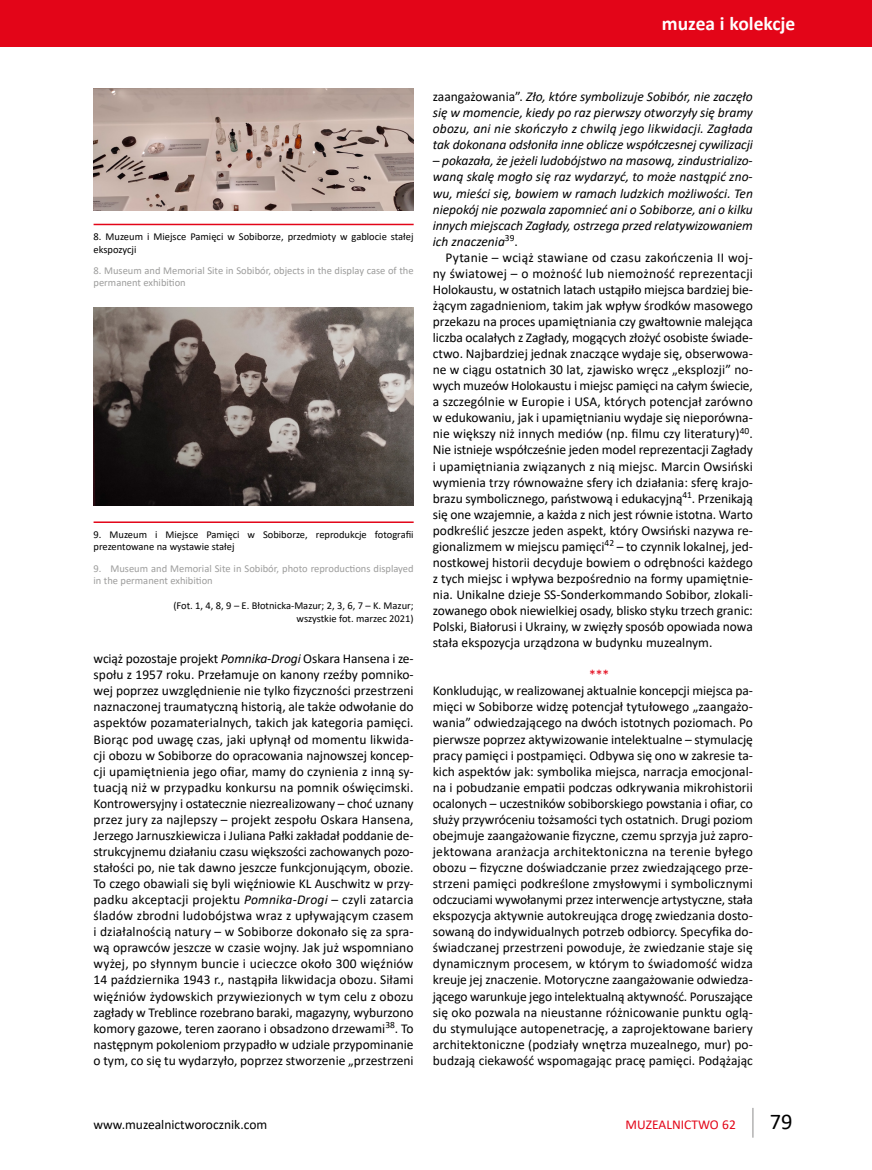
<style>
.page{position:relative;width:872px;height:1170px;background:#fff}
.page>*{position:absolute;margin:0;border:0;box-sizing:border-box;transform-origin:0 0}
.t1{font:22.5px "Calibri";color:#000}
.t2{font:700 19.5px "Calibri";color:#fff}
.t3{font:13.5px/16px "Calibri";color:#000;text-align:justify}
.t4{font:italic 13.5px/16px "Calibri";letter-spacing:-.005em;color:#000;text-align:justify}
.t5{font:13.5px "Calibri";color:#e30518}
.t6{font:10.5px/12.6px "Calibri";color:#000}
.t7{font:10.5px/12.6px "Calibri";color:#9d9d9c}
.s1{font-style:italic}
.s2{font-style:normal}
</style>
<div class="page">
<hr style="left:752px;top:1107px;width:1px;height:30px;background:#b3b2b2">
<div style="left:0;top:0;width:872px;height:47px;background:#e30518"></div>
<img style="left:94px;top:88px;width:320px;height:122px">
<img style="left:94px;top:307px;width:320px;height:198px">
<hr style="left:94px;top:224px;width:320px;height:1px;background:#e30518">
<hr style="left:94px;top:521px;width:320px;height:2px;background:#e30518">
<h2 class="t2" style="left:662px;top:10px;width:135px">muzea i kolekcje</h2>
<p class="t6" style="left:94px;top:230px;width:321px">8. Muzeum i Miejsce Pamięci w Sobiborze, przedmioty w gablocie stałej ekspozycji</p>
<p class="t7" style="left:94px;top:264px;width:321px">8. Museum and Memorial Site in Sobibór, objects in the display case of the permanent exhibition</p>
<p class="t6" style="left:94px;top:528px;width:321px">9. Muzeum i Miejsce Pamięci w Sobiborze, reprodukcje fotografii prezentowane na wystawie stałej</p>
<p class="t7" style="left:94px;top:561px;width:321px">9. Museum and Memorial Site in Sobibór, photo reproductions displayed in the permanent exhibition</p>
<p class="t6" style="left:173px;top:599px;width:242px;text-align:right">(Fot. 1, 4, 8, 9 – E. Błotnicka-Mazur; 2, 3, 6, 7 – K. Mazur; wszystkie fot. marzec 2021)</p>
<p class="t3" style="left:94px;top:650px;width:322px">wciąż pozostaje projekt <span class="s1">Pomnika-Drogi</span> Oskara Hansena i ze&shy;społu z 1957 roku. Przełamuje on kanony rzeźby pomniko&shy;wej poprzez uwzględnienie nie tylko fizyczności przestrzeni naznaczonej traumatyczną historią, ale także odwołanie do aspektów pozamaterialnych, takich jak kategoria pamięci.<br>Biorąc pod uwagę czas, jaki upłynął od momentu likwida&shy;cji obozu w Sobiborze do opracowania najnowszej koncep&shy;cji upamiętnienia jego ofiar, mamy do czynienia z inną sy&shy;tuacją niż w przypadku konkursu na pomnik oświęcimski.<br>Kontrowersyjny i ostatecznie niezrealizowany – choć uznany przez jury za najlepszy – projekt zespołu Oskara Hansena, Jerzego Jarnuszkiewicza i Juliana Pałki zakładał poddanie de&shy;strukcyjnemu działaniu czasu większości zachowanych pozo&shy;stałości po, nie tak dawno jeszcze funkcjonującym, obozie.<br>To czego obawiali się byli więźniowie KL Auschwitz w przy&shy;padku akceptacji projektu <span class="s1">Pomnika-Drogi</span> – czyli zatarcia śladów zbrodni ludobójstwa wraz z upływającym czasem i działalnością natury – w Sobiborze dokonało się za spra&shy;wą oprawców jeszcze w czasie wojny. Jak już wspomniano wyżej, po słynnym buncie i ucieczce około 300 więźniów 14 października 1943 r., nastąpiła likwidacja obozu. Siłami więźniów żydowskich przywiezionych w tym celu z obozu zagłady w Treblince rozebrano baraki, magazyny, wyburzono komory gazowe, teren zaorano i obsadzono drzewami<sup>38</sup>. To następnym pokoleniom przypadło w udziale przypominanie o tym, co się tu wydarzyło, poprzez stworzenie „przestrzeni</p>
<p class="t4" style="left:433px;top:88px;width:322px"><span class="s2">zaangażowania”.</span> Zło, które symbolizuje Sobibór, nie zaczęło się w momencie, kiedy po raz pierwszy otworzyły się bramy obozu, ani nie skończyło z chwilą jego likwidacji. Zagłada tak dokonana odsłoniła inne oblicze współczesnej cywilizacji</p>
<p class="t4" style="left:433px;top:152px;width:322px">– pokazała, że jeżeli ludobójstwo na masową, zindustrializo&shy;waną skalę mogło się raz wydarzyć, to może nastąpić zno&shy;wu, mieści się, bowiem w ramach ludzkich możliwości. Ten niepokój nie pozwala zapomnieć ani o Sobiborze, ani o kilku innych miejscach Zagłady, ostrzega przed relatywizowaniem ich znaczenia<sup>39</sup><span class="s2">.</span></p>
<p class="t3" style="left:433px;top:249px;width:322px;text-indent:13px">Pytanie – wciąż stawiane od czasu zakończenia II woj&shy;ny światowej – o możność lub niemożność reprezentacji Holokaustu, w ostatnich latach ustąpiło miejsca bardziej bie&shy;żącym zagadnieniom, takim jak wpływ środków masowego przekazu na proces upamiętniania czy gwałtownie malejąca liczba ocalałych z Zagłady, mogących złożyć osobiste świade&shy;ctwo. Najbardziej jednak znaczące wydaje się, obserwowa&shy;ne w ciągu ostatnich 30 lat, zjawisko wręcz „eksplozji” no&shy;wych muzeów Holokaustu i miejsc pamięci na całym świecie, a szczególnie w Europie i USA, których potencjał zarówno w edukowaniu, jak i upamiętnianiu wydaje się nieporówna&shy;nie większy niż innych mediów (np. filmu czy literatury)<sup>40</sup>.<br>Nie istnieje współcześnie jeden model reprezentacji Zagłady i upamiętniania związanych z nią miejsc. Marcin Owsiński wymienia trzy równoważne sfery ich działania: sferę krajo&shy;brazu symbolicznego, państwową i edukacyjną<sup>41</sup>. Przenikają się one wzajemnie, a każda z nich jest równie istotna. Warto podkreślić jeszcze jeden aspekt, który Owsiński nazywa re&shy;gionalizmem w miejscu pamięci<sup>42</sup> – to czynnik lokalnej, jed&shy;nostkowej historii decyduje bowiem o odrębności każdego z tych miejsc i wpływa bezpośrednio na formy upamiętnie&shy;nia. Unikalne dzieje SS-Sonderkommando Sobibor, zlokali&shy;zowanego obok niewielkiej osady, blisko styku trzech granic:<br>Polski, Białorusi i Ukrainy, w zwięzły sposób opowiada nowa stała ekspozycja urządzona w budynku muzealnym.</p>
<p class="t5" style="left:589px;top:665px;width:21px">***</p>
<p class="t3" style="left:433px;top:682px;width:322px">Konkludując, w realizowanej aktualnie koncepcji miejsca pa&shy;mięci w Sobiborze widzę potencjał tytułowego „zaangażo&shy;wania” odwiedzającego na dwóch istotnych poziomach. Po pierwsze poprzez aktywizowanie intelektualne – stymulację pracy pamięci i postpamięci. Odbywa się ono w zakresie ta&shy;kich aspektów jak: symbolika miejsca, narracja emocjonal&shy;na i pobudzanie empatii podczas odkrywania mikrohistorii ocalonych – uczestników sobiborskiego powstania i ofiar, co służy przywróceniu tożsamości tych ostatnich. Drugi poziom obejmuje zaangażowanie fizyczne, czemu sprzyja już zapro&shy;jektowana aranżacja architektoniczna na terenie byłego obozu – fizyczne doświadczanie przez zwiedzającego prze&shy;strzeni pamięci podkreślone zmysłowymi i symbolicznymi odczuciami wywołanymi przez interwencje artystyczne, stała ekspozycja aktywnie autokreująca drogę zwiedzania dosto&shy;sowaną do indywidualnych potrzeb odbiorcy. Specyfika do&shy;świadczanej przestrzeni powoduje, że zwiedzanie staje się dynamicznym procesem, w którym to świadomość widza kreuje jej znaczenie. Motoryczne zaangażowanie odwiedza&shy;jącego warunkuje jego intelektualną aktywność. Poruszające się oko pozwala na nieustanne różnicowanie punktu oglą&shy;du stymulujące autopenetrację, a zaprojektowane bariery architektoniczne (podziały wnętrza muzealnego, mur) po&shy;budzają ciekawość wspomagając pracę pamięci. Podążając</p>
<p class="t3" style="left:94px;top:1115px;width:175px">www.muzealnictworocznik.com</p>
<p class="t5" style="left:625px;top:1114px;width:112px">MUZEALNICTWO 62</p>
<h1 class="t1" style="left:770px;top:1105px;width:24px">79</h1>
</div>
